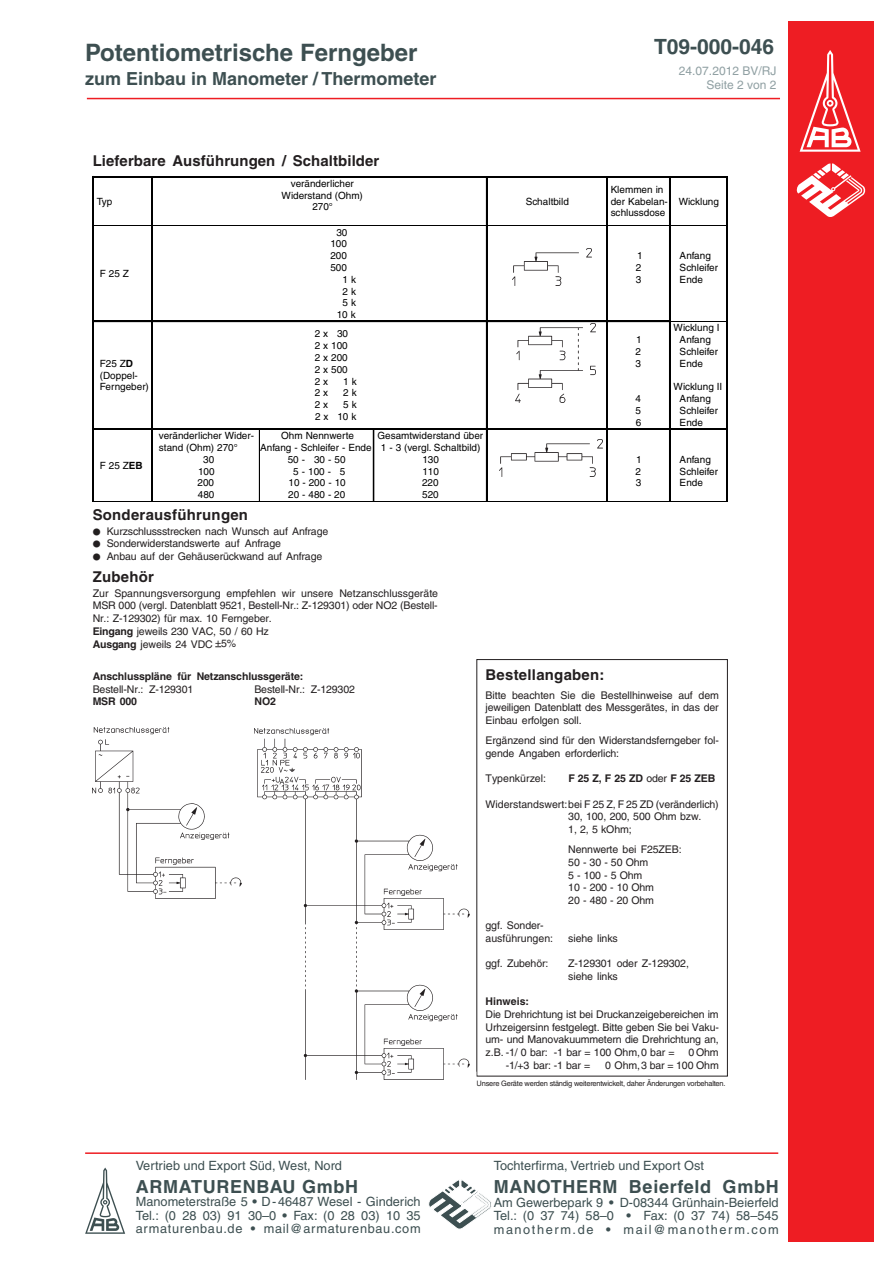
<style>
.page{position:relative;width:893px;height:1263px;background:#fff}
.page>*{position:absolute;margin:0;border:0;box-sizing:border-box;transform-origin:0 0}
.t1{font:700 24px "Helvetica";color:#3d4f51}
.t2{font:700 21px "Helvetica";color:#3d4f51}
.t3{font:700 18px "Helvetica";letter-spacing:.04em;color:#3d4f51}
.t4{font:700 18px "Helvetica";letter-spacing:.01em;color:#3d4f51}
.t5{font:700 14.85px "Helvetica";letter-spacing:.02em;color:#231f20}
.t6{font:12.75px/13.5px "Helvetica";color:#3d4f51;text-align:justify}
.t7{font:12px/14.4px "Helvetica";color:#90a0a3;text-align:right}
.t8{font:10.5px/12.8px "Helvetica";letter-spacing:-.01em;color:#231f20}
.t9{font:700 10.5px "Helvetica";letter-spacing:-.015em;color:#231f20}
.t10{font:9.9px/11.9px "Helvetica";color:#000}
.t11{font:7.5px "Helvetica";letter-spacing:-.03em;color:#231f20}
.s1{font-weight:700}
.s2{font-size:22.35px}
.s3{font-weight:400}
</style>
<div class="page">
<div style="left:788px;top:21px;width:85px;height:1221px;background:#ee1d23"></div>
<svg style="left:800px;top:50px;width:61px;height:102px"></svg>
<svg style="left:796px;top:163px;width:70px;height:54px"></svg>
<hr style="left:87px;top:98px;width:693px;height:1px;background:#ee1d23">
<svg style="left:85px;top:1167px;width:40px;height:67px"></svg>
<svg style="left:428px;top:1180px;width:63px;height:49px"></svg>
<hr style="left:85px;top:1152px;width:693px;height:2px;background:#ee1d23">
<img style="left:512px;top:248px;width:80px;height:37px">
<img style="left:515px;top:324px;width:81px;height:79px">
<img style="left:500px;top:440px;width:102px;height:37px">
<img style="left:93px;top:728px;width:148px;height:170px">
<img style="left:254px;top:728px;width:215px;height:351px">
<hr style="left:93px;top:176px;width:634px;height:1px;background:#000">
<hr style="left:93px;top:177px;width:634px;height:1px;background:#000">
<hr style="left:93px;top:225px;width:634px;height:1px;background:#000">
<hr style="left:93px;top:226px;width:634px;height:1px;background:#000">
<hr style="left:93px;top:321px;width:166px;height:1px;background:#000">
<hr style="left:259px;top:321px;width:228px;height:1px;background:#000">
<hr style="left:486px;top:321px;width:121px;height:1px;background:#000">
<hr style="left:606px;top:321px;width:64px;height:1px;background:#000">
<hr style="left:669px;top:321px;width:58px;height:1px;background:#000">
<hr style="left:669px;top:322px;width:58px;height:1px;background:#000">
<hr style="left:93px;top:429px;width:634px;height:1px;background:#000">
<hr style="left:93px;top:501px;width:634px;height:1px;background:#000">
<hr style="left:93px;top:502px;width:634px;height:1px;background:#000">
<hr style="left:93px;top:176px;width:1px;height:326px;background:#000">
<hr style="left:151px;top:176px;width:1px;height:50px;background:#000">
<hr style="left:152px;top:176px;width:1px;height:50px;background:#000">
<hr style="left:152px;top:225px;width:1px;height:277px;background:#000">
<hr style="left:259px;top:429px;width:1px;height:73px;background:#000">
<hr style="left:260px;top:429px;width:1px;height:73px;background:#000">
<hr style="left:373px;top:429px;width:1px;height:73px;background:#000">
<hr style="left:374px;top:429px;width:1px;height:73px;background:#000">
<hr style="left:486px;top:176px;width:1px;height:326px;background:#000">
<hr style="left:487px;top:176px;width:1px;height:326px;background:#000">
<hr style="left:606px;top:176px;width:1px;height:326px;background:#000">
<hr style="left:607px;top:176px;width:1px;height:326px;background:#000">
<hr style="left:669px;top:176px;width:1px;height:326px;background:#000">
<hr style="left:670px;top:176px;width:1px;height:326px;background:#000">
<hr style="left:727px;top:176px;width:1px;height:326px;background:#000">
<h2 class="t2" style="left:654px;top:34px;width:122px">T09-000-046</h2>
<h1 class="t1" style="left:85px;top:38px;width:334px">Potentiometrische Ferngeber</h1>
<h3 class="t4" style="left:85px;top:68px;width:353px">zum Einbau in Manometer / Thermometer</h3>
<p class="t7" style="left:679px;top:63px;width:99px">24.07.2012 BV/RJ<br>Seite 2 von 2</p>
<h3 class="t5" style="left:93px;top:152px;width:288px">Lieferbare Ausführungen / Schaltbilder</h3>
<p class="t10" style="left:97px;top:195px;width:17px">Typ</p>
<p class="t10" style="left:100px;top:267px;width:31px">F 25 Z</p>
<p class="t10" style="left:100px;top:357px;width:51px">F25 Z<span class="s1">D </span>(Doppel-<br>Ferngeber)</p>
<p class="t10" style="left:100px;top:459px;width:44px">F 25 Z<span class="s1">EB</span></p>
<p class="t10" style="left:282px;top:177px;width:83px;text-align:center">veränderlicher<br>Widerstand (Ohm)<br>270°</p>
<p class="t10" style="left:336px;top:226px;width:13px">30</p>
<p class="t10" style="left:330px;top:238px;width:18px">100</p>
<p class="t10" style="left:330px;top:250px;width:18px">200</p>
<p class="t10" style="left:330px;top:262px;width:18px">500</p>
<p class="t10" style="left:342px;top:273px;width:15px">1 k</p>
<p class="t10" style="left:342px;top:285px;width:15px">2 k</p>
<p class="t10" style="left:342px;top:297px;width:15px">5 k</p>
<p class="t10" style="left:337px;top:309px;width:20px">10 k</p>
<p class="t10" style="left:315px;top:328px;width:35px;text-align:justify">2 x 30<br>2 x 100<br>2 x 200<br>2 x 500<br>2 x</p>
<p class="t10" style="left:343px;top:375px;width:15px">1 k</p>
<p class="t10" style="left:315px;top:387px;width:15px">2 x</p>
<p class="t10" style="left:343px;top:387px;width:15px">2 k</p>
<p class="t10" style="left:315px;top:399px;width:15px">2 x</p>
<p class="t10" style="left:315px;top:399px;width:43px;text-align:right">5 k<br>2 x 10 k</p>
<p class="t10" style="left:377px;top:430px;width:107px;text-align:center">Gesamtwiderstand über<br>1 - 3 (vergl. Schaltbild)<br>130<br>110<br>220<br>520</p>
<p class="t10" style="left:281px;top:430px;width:74px">Ohm Nennwerte</p>
<p class="t10" style="left:260px;top:441px;width:113px">Anfang - Schleifer - Ende</p>
<p class="t10" style="left:288px;top:453px;width:59px">50 - 30 - 50</p>
<p class="t10" style="left:293px;top:465px;width:54px">5 - 100 - 5</p>
<p class="t10" style="left:289px;top:477px;width:59px">10 - 200 - 10</p>
<p class="t10" style="left:288px;top:489px;width:59px">20 - 480 - 20</p>
<p class="t10" style="left:159px;top:430px;width:97px">veränderlicher Wider-</p>
<p class="t10" style="left:159px;top:442px;width:80px">stand (Ohm) 270°</p>
<p class="t10" style="left:203px;top:453px;width:13px">30</p>
<p class="t10" style="left:198px;top:465px;width:18px">100</p>
<p class="t10" style="left:198px;top:477px;width:18px">200</p>
<p class="t10" style="left:198px;top:489px;width:18px">480</p>
<h3 class="t5" style="left:93px;top:506px;width:157px">Sonderausführungen</h3>
<p class="t8" style="left:93px;top:524px;width:237px"><span class="s2">•</span> Kurzschlussstrecken nach Wunsch auf Anfrage</p>
<p class="t8" style="left:93px;top:537px;width:190px"><span class="s2">•</span> Sonderwiderstandswerte auf Anfrage</p>
<p class="t8" style="left:93px;top:550px;width:231px"><span class="s2">•</span> Anbau auf der Gehäuserückwand auf Anfrage</p>
<h3 class="t5" style="left:93px;top:568px;width:63px">Zubehör</h3>
<p class="t8" style="left:93px;top:587px;width:347px">Zur Spannungsversorgung empfehlen wir unsere Netzanschlussgeräte MSR 000 (vergl. Datenblatt 9521, Bestell-Nr.: Z-129301) oder NO2 (Bestell-Nr.: Z-129302) für max. 10 Ferngeber.<br><span class="s1">Eingang</span> jeweils 230 VAC, 50 / 60 Hz<br><span class="s1">Ausgang</span> jeweils 24 VDC +5%</p>
<p class="t10" style="left:526px;top:195px;width:45px">Schaltbild</p>
<p class="t10" style="left:611px;top:183px;width:59px">Klemmen in der Kabelan&shy;schlussdose</p>
<p class="t10" style="left:679px;top:195px;width:42px">Wicklung</p>
<p class="t10" style="left:636px;top:250px;width:8px">1<br>2<br>3</p>
<p class="t10" style="left:680px;top:250px;width:40px">Anfang<br>Schleifer<br>Ende</p>
<p class="t10" style="left:636px;top:334px;width:7px;text-align:justify">1<br>2<br>3</p>
<p class="t10" style="left:636px;top:393px;width:7px;text-align:justify">4<br>5<br>6</p>
<p class="t10" style="left:680px;top:322px;width:42px;text-indent:-6px">Wicklung I<br>Anfang<br>Schleifer<br>Ende</p>
<p class="t10" style="left:680px;top:381px;width:44px;text-indent:-6px">Wicklung II<br>Anfang<br>Schleifer<br>Ende</p>
<p class="t10" style="left:636px;top:453px;width:7px;text-align:justify">1<br>2<br>3</p>
<p class="t10" style="left:680px;top:453px;width:40px">Anfang<br>Schleifer<br>Ende</p>
<p class="t9" style="left:93px;top:670px;width:212px">Anschlusspläne für Netzanschlussgeräte:</p>
<p class="t8" style="left:93px;top:682px;width:102px">Bestell-Nr.: Z-129301</p>
<p class="t9" style="left:93px;top:695px;width:46px">MSR 000</p>
<p class="t8" style="left:254px;top:682px;width:102px">Bestell-Nr.: Z-129302</p>
<p class="t9" style="left:254px;top:695px;width:23px">NO2</p>
<p class="t6" style="left:136px;top:1159px;width:208px">Vertrieb und Export Süd, West, Nord</p>
<h3 class="t3" style="left:136px;top:1176px;width:224px">ARMATURENBAU GmbH</h3>
<p class="t6" style="left:136px;top:1195px;width:286px">Manometerstraße 5 <span class="s1">•</span> D-46487 Wesel - Ginderich Tel.: (0 28 03) 91 30–0 <span class="s1">•</span> Fax: (0 28 03) 10 35 armaturenbau.de <span class="s1">•</span> mail@armaturenbau.com</p>
<h3 class="t5" style="left:486px;top:665px;width:120px">Bestellangaben:</h3>
<p class="t8" style="left:486px;top:689px;width:235px;text-align:justify">Bitte beachten Sie die Bestellhinweise auf dem jeweiligen Datenblatt des Messgerätes, in das der Einbau erfolgen soll.</p>
<p class="t8" style="left:486px;top:734px;width:235px">Ergänzend sind für den Widerstandsferngeber fol&shy;gende Angaben erforderlich:</p>
<p class="t8" style="left:486px;top:772px;width:62px">Typenkürzel:</p>
<p class="t9" style="left:568px;top:772px;width:149px">F 25 Z, F 25 ZD <span class="s3">oder</span> F 25 ZEB</p>
<p class="t8" style="left:568px;top:798px;width:152px;text-indent:-83px">Widerstandswert:bei F 25 Z, F 25 ZD (veränderlich)<br>30, 100, 200, 500 Ohm bzw.<br>1, 2, 5 kOhm;</p>
<p class="t8" style="left:568px;top:843px;width:115px">Nennwerte bei F25ZEB:<br>50 - 30 - 50 Ohm<br>5 - 100 - 5 Ohm<br>10 - 200 - 10 Ohm<br>20 - 480 - 20 Ohm</p>
<p class="t8" style="left:486px;top:919px;width:69px">ggf. Sonder&shy;ausführungen:</p>
<p class="t8" style="left:568px;top:932px;width:51px">siehe links</p>
<p class="t8" style="left:486px;top:957px;width:64px">ggf. Zubehör:</p>
<p class="t8" style="left:568px;top:957px;width:122px">Z-129301 oder Z-129302, siehe links</p>
<p class="t9" style="left:486px;top:995px;width:45px">Hinweis:</p>
<p class="t8" style="left:486px;top:1008px;width:235px;text-align:justify">Die Drehrichtung ist bei Druckanzeigebereichen im Urhzeigersinn festgelegt. Bitte geben Sie bei Vaku&shy;um- und Manovakuummetern die Drehrichtung an, z.B. -1/ 0 bar: -1 bar = 100 Ohm,0 bar =</p>
<p class="t8" style="left:688px;top:1046px;width:32px">0 Ohm</p>
<p class="t8" style="left:506px;top:1059px;width:86px">-1/+3 bar: -1 bar =</p>
<p class="t8" style="left:605px;top:1059px;width:115px">0 Ohm,3 bar = 100 Ohm</p>
<p class="t11" style="left:477px;top:1079px;width:250px">Unsere Geräte werden ständig weiterentwickelt, daher Änderungen vorbehalten.</p>
<p class="t6" style="left:494px;top:1159px;width:212px">Tochterfirma, Vertrieb und Export Ost</p>
<h3 class="t3" style="left:494px;top:1176px;width:286px">MANOTHERM Beierfeld GmbH</h3>
<p class="t6" style="left:494px;top:1196px;width:286px">Am Gewerbepark 9 <span class="s1">•</span> D-08344 Grünhain-Beierfeld Tel.: (0 37 74) 58–0 <span class="s1">•</span> Fax: (0 37 74) 58–545 manotherm.de <span class="s1">•</span> mail@manotherm.com</p>
</div>
